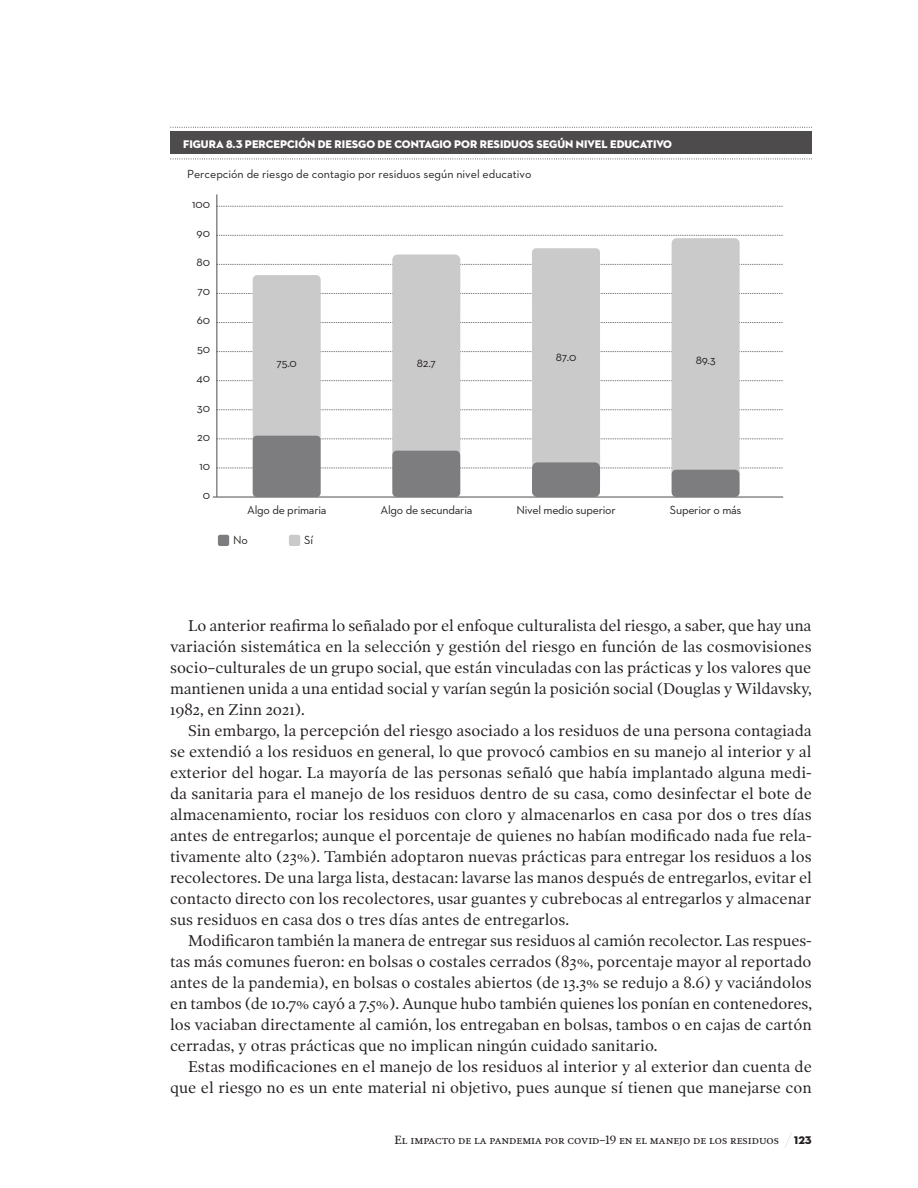
<style>
.page{position:relative;width:918px;height:1188px;background:#fff}
.page>*{position:absolute;margin:0;border:0;box-sizing:border-box;transform-origin:0 0}
.t1{font:15.75px/21px "Poynter OS Text One";color:#241f1f;text-align:justify}
.t2{font:12px "Neutraface 2 Text";color:#241f1f}
.t3{font:12px "Neutraface 2 Text";letter-spacing:-.02em;color:#241f1f}
.t4{font:12px "Poynter OS Text";color:#241f1f}
.t5{font:11.25px "Neutraface 2 Display Titling";color:#fff}
.t6{font:11.25px "Neutraface 2 Display Titling SC850";color:#241f1f}
</style>
<div class="page">
<svg style="left:785px;top:1132px;width:7px;height:16px"></svg>
<div style="left:170px;top:131px;width:642px;height:23px;background:#4e4b4c"></div>
<svg style="left:171px;top:127px;width:641px;height:1px"></svg>
<svg style="left:172px;top:159px;width:640px;height:1px"></svg>
<svg style="left:217px;top:468px;width:566px;height:1px"></svg>
<svg style="left:217px;top:439px;width:566px;height:1px"></svg>
<svg style="left:217px;top:409px;width:566px;height:1px"></svg>
<svg style="left:217px;top:380px;width:566px;height:1px"></svg>
<svg style="left:217px;top:351px;width:566px;height:1px"></svg>
<svg style="left:217px;top:322px;width:566px;height:1px"></svg>
<svg style="left:217px;top:293px;width:566px;height:1px"></svg>
<svg style="left:217px;top:264px;width:566px;height:1px"></svg>
<svg style="left:217px;top:235px;width:566px;height:1px"></svg>
<svg style="left:217px;top:206px;width:566px;height:1px"></svg>
<hr style="left:213px;top:497px;width:570px;height:1px;background:#4e4b4c">
<hr style="left:216px;top:194px;width:1px;height:303px;background:#4e4b4c">
<div style="left:253px;top:275px;width:68px;height:166px;background:#cbcacb;border-radius:5px"></div>
<div style="left:253px;top:436px;width:68px;height:61px;background:#7d7c7e;border-radius:4px"></div>
<div style="left:392px;top:254px;width:68px;height:203px;background:#cbcacb;border-radius:5px"></div>
<div style="left:392px;top:451px;width:68px;height:46px;background:#7d7c7e;border-radius:4px"></div>
<div style="left:532px;top:248px;width:68px;height:221px;background:#cbcacb;border-radius:4px"></div>
<div style="left:532px;top:462px;width:68px;height:35px;background:#7d7c7e;border-radius:5px"></div>
<div style="left:672px;top:238px;width:68px;height:240px;background:#cbcacb;border-radius:5px"></div>
<div style="left:672px;top:470px;width:68px;height:27px;background:#7d7c7e;border-radius:5px"></div>
<div style="left:218px;top:535px;width:11px;height:11px;background:#7d7c7e;border-radius:2px"></div>
<div style="left:289px;top:535px;width:11px;height:11px;background:#cbcacb;border-radius:2px"></div>
<p class="t5" style="left:183px;top:137px;width:490px">FIGURA 8.3 PERCEPCIÓN DE RIESGO DE CONTAGIO POR RESIDUOS SEGÚN NIVEL EDUCATIVO</p>
<p class="t2" style="left:187px;top:166px;width:346px">Percepción de riesgo de contagio por residuos según nivel educativo</p>
<p class="t2" style="left:192px;top:196px;width:20px">100</p>
<p class="t2" style="left:197px;top:225px;width:15px">90</p>
<p class="t2" style="left:197px;top:255px;width:15px">80</p>
<p class="t2" style="left:197px;top:284px;width:14px">70</p>
<p class="t2" style="left:197px;top:313px;width:15px">60</p>
<p class="t2" style="left:197px;top:342px;width:15px">50</p>
<p class="t2" style="left:197px;top:371px;width:15px">40</p>
<p class="t2" style="left:197px;top:400px;width:15px">30</p>
<p class="t2" style="left:197px;top:429px;width:14px">20</p>
<p class="t2" style="left:199px;top:458px;width:12px">10</p>
<p class="t2" style="left:203px;top:487px;width:9px">0</p>
<p class="t2" style="left:277px;top:356px;width:22px">75.0</p>
<p class="t3" style="left:247px;top:503px;width:81px">Algo de primaria</p>
<p class="t2" style="left:233px;top:533px;width:16px">No</p>
<p class="t2" style="left:304px;top:533px;width:11px">Sí</p>
<p class="t2" style="left:417px;top:356px;width:21px">82.7</p>
<p class="t2" style="left:556px;top:350px;width:22px">87.0</p>
<p class="t2" style="left:696px;top:353px;width:22px">89.3</p>
<p class="t3" style="left:380px;top:503px;width:93px">Algo de secundaria</p>
<p class="t3" style="left:516px;top:503px;width:101px">Nivel medio superior</p>
<p class="t3" style="left:670px;top:503px;width:73px">Superior o más</p>
<p class="t1" style="left:170px;top:615px;width:643px;text-indent:18px">Lo anterior reafirma lo señalado por el enfoque culturalista del riesgo, a saber, que hay una variación sistemática en la selección y gestión del riesgo en función de las cosmovisiones socio–culturales de un grupo social, que están vinculadas con las prácticas y los valores que mantienen unida a una entidad social y varían según la posición social (Douglas y Wildavsky, 1982, en Zinn 2021).</p>
<p class="t1" style="left:170px;top:720px;width:643px;text-indent:18px">Sin embargo, la percepción del riesgo asociado a los residuos de una persona contagiada se extendió a los residuos en general, lo que provocó cambios en su manejo al interior y al exterior del hogar. La mayoría de las personas señaló que había implantado alguna medi&shy;da sanitaria para el manejo de los residuos dentro de su casa, como desinfectar el bote de almacenamiento, rociar los residuos con cloro y almacenarlos en casa por dos o tres días antes de entregarlos; aunque el porcentaje de quienes no habían modificado nada fue rela&shy;tivamente alto (23%). También adoptaron nuevas prácticas para entregar los residuos a los recolectores. De una larga lista, destacan: lavarse las manos después de entregarlos, evitar el contacto directo con los recolectores, usar guantes y cubrebocas al entregarlos y almacenar sus residuos en casa dos o tres días antes de entregarlos.</p>
<p class="t1" style="left:170px;top:930px;width:644px;text-indent:18px">Modificaron también la manera de entregar sus residuos al camión recolector. Las respues&shy;tas más comunes fueron: en bolsas o costales cerrados (83%, porcentaje mayor al reportado antes de la pandemia), en bolsas o costales abiertos (de 13.3% se redujo a 8.6) y vaciándolos en tambos (de 10.7% cayó a 7.5%). Aunque hubo también quienes los ponían en contenedores, los vaciaban directamente al camión, los entregaban en bolsas, tambos o en cajas de cartón cerradas, y otras prácticas que no implican ningún cuidado sanitario.</p>
<p class="t1" style="left:170px;top:1056px;width:643px;text-align:right">Estas modificaciones en el manejo de los residuos al interior y al exterior dan cuenta de que el riesgo no es un ente material ni objetivo, pues aunque sí tienen que manejarse con</p>
<p class="t4" style="left:395px;top:1133px;width:386px">El impacto de la pandemia por covid–19 en el manejo de los residuos</p>
<p class="t6" style="left:794px;top:1134px;width:19px">123</p>
</div>
